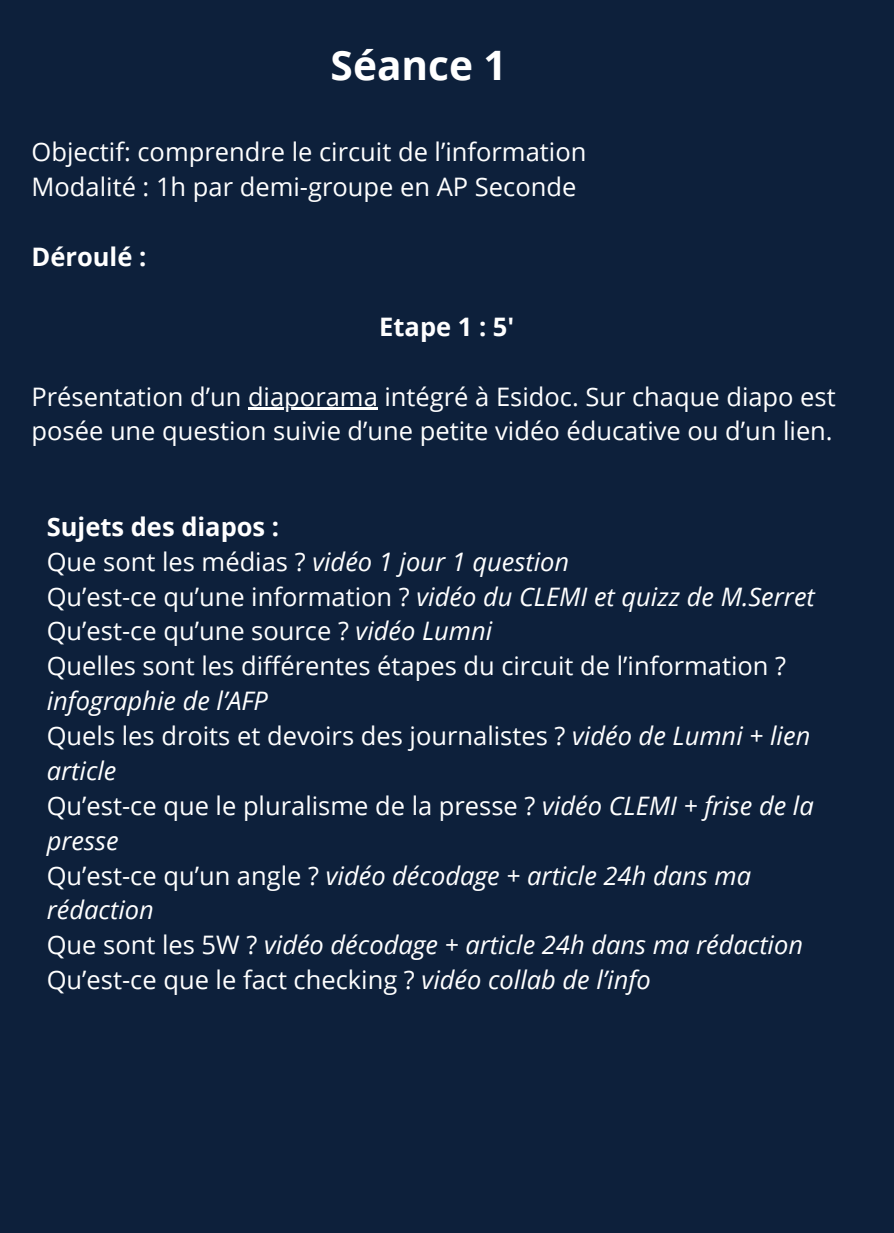
<style>
.page{position:relative;width:894px;height:1233px;background:#fff}
.page>*{position:absolute;margin:0;border:0;box-sizing:border-box;transform-origin:0 0}
.t1{font:700 40.5px "Open Sans";color:#fff}
.t2{font:25.5px/34.8px "Open Sans";color:#fff}
.t3{font:italic 25.5px/34.8px "Open Sans";color:#fff}
.t4{font:700 25.5px "Open Sans";color:#fff}
.s1{font-style:normal}
.s2{font-style:italic}
</style>
<div class="page">
<div style="left:0;top:0;width:893px;height:1233px;background:#0d203b"></div>
<hr style="left:248px;top:408px;width:130px;height:2px;background:#fff">
<h1 class="t1" style="left:330px;top:37px;width:177px">Séance 1</h1>
<p class="t2" style="left:32px;top:134px;width:556px">Objectif: comprendre le circuit de l’information</p>
<p class="t2" style="left:32px;top:169px;width:546px">Modalité : 1h par demi-groupe en AP Seconde</p>
<h2 class="t4" style="left:32px;top:239px;width:116px">Déroulé :</h2>
<h2 class="t4" style="left:379px;top:309px;width:136px">Etape 1 : 5'</h2>
<p class="t2" style="left:32px;top:378px;width:805px">Présentation d’un diaporama intégré à Esidoc. Sur chaque diapo est</p>
<p class="t2" style="left:32px;top:413px;width:802px">posée une question suivie d’une petite vidéo éducative ou d’un lien.</p>
<p class="t4" style="left:47px;top:509px;width:234px">Sujets des diapos :</p>
<p class="t3" style="left:47px;top:543px;width:523px"><span class="s1">Que sont les médias ?</span> vidéo 1 jour 1 question</p>
<p class="t3" style="left:47px;top:578px;width:769px"><span class="s1">Qu’est-ce qu’une information ?</span> vidéo du CLEMI et quizz de M.Serret</p>
<p class="t2" style="left:47px;top:613px;width:447px">Qu’est-ce qu’une source ? <span class="s2">vidéo Lumni</span></p>
<p class="t2" style="left:47px;top:648px;width:740px">Quelles sont les différentes étapes du circuit de l’information ? <span class="s2">infographie de l’AFP</span></p>
<p class="t2" style="left:47px;top:718px;width:764px">Quels les droits et devoirs des journalistes ? <span class="s2">vidéo de Lumni + lien article</span></p>
<p class="t2" style="left:47px;top:788px;width:768px">Qu’est-ce que le pluralisme de la presse ? <span class="s2">vidéo CLEMI + frise de la presse</span></p>
<p class="t3" style="left:47px;top:857px;width:705px"><span class="s1">Qu’est-ce qu’un angle ?</span> vidéo décodage + article 24h dans ma rédaction</p>
<p class="t3" style="left:47px;top:927px;width:757px"><span class="s1">Que sont les 5W ?</span> vidéo décodage + article 24h dans ma rédaction<br><span class="s1">Qu’est-ce que le fact checking ?</span> vidéo collab de l’info</p>
</div>
